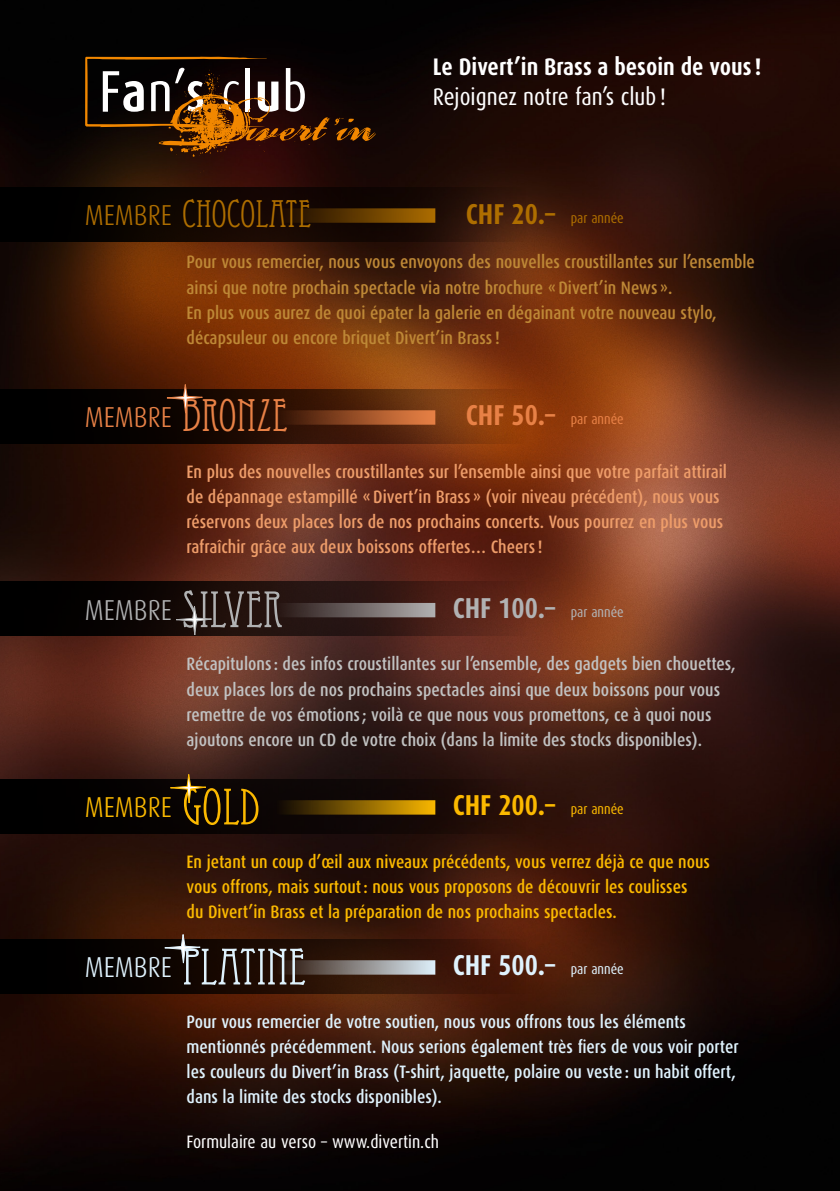
<style>
.page{position:relative;width:840px;height:1191px;background:#fff}
.page>*{position:absolute;margin:0;border:0;box-sizing:border-box;transform-origin:0 0}
.t1{font:50.4px "Eccentric";color:#dff2fd}
.t2{font:37.8px "Eccentric";color:#ae6e00}
.t3{font:300 28.8px "Dax Condensed";color:#b1b2b3}
.t4{font:300 28.8px "Dax Condensed";color:#e88146}
.t5{font:300 28.8px "Dax Condensed";color:#fbb900}
.t6{font:700 28.8px "Dax Condensed";color:#fbb900}
.t7{font:700 28.8px "Dax Condensed";color:#dff2fd}
.t8{font:700 28.8px "Dax Condensed";color:#b1b2b3}
.t9{font:700 28.8px "Dax Condensed";color:#ae6e00}
.t10{font:700 28.8px "Dax Condensed";color:#e88146}
.t11{font:700 24px "Dax Condensed";color:#fff}
.t12{font:24px "Dax Condensed";color:#fff}
.t13{font:500 18px/25.2px "Dax Condensed";color:#c1c2c2}
.t14{font:500 18px/25.2px "Dax Condensed";color:#ee9d6a}
.t15{font:500 18px/25.2px "Dax Condensed";color:#be8836}
.t16{font:500 18px/25.2px "Dax Condensed";color:#dff2fd}
.t17{font:500 18px/25.2px "Dax Condensed";color:#fbb900}
.t18{font:18px "Dax Condensed";color:#fff}
.t19{font:14.4px "Dax Condensed";color:#ae6e00}
.t20{font:14.4px "Dax Condensed";color:#fbb900}
.t21{font:14.4px "Dax Condensed";color:#dff2fd}
.t22{font:14.4px "Dax Condensed";color:#b1b2b3}
.t23{font:14.4px "Dax Condensed";color:#e88146}
.s1{font-family:"Dax Condensed";font-weight:300;font-size:28.8px}
.s2{font-family:"Eccentric";font-weight:400;font-size:45px}
.s3{font-family:"Eccentric";font-weight:400;font-size:50.4px}
</style>
<div class="page">
<img style="left:0;top:0;width:839px;height:1191px">
<svg style="left:0;top:187px;width:525px;height:54px;background:#140703"></svg>
<svg style="left:275px;top:208px;width:160px;height:15px;background:#5b3600"></svg>
<div style="left:0;top:779px;width:525px;height:54px;background:linear-gradient(to right,#000,#200d09)"></div>
<svg style="left:275px;top:800px;width:160px;height:14px;background:#805c02"></svg>
<svg style="left:161px;top:769px;width:52px;height:40px;background:#291b0f"></svg>
<div style="left:0;top:939px;width:525px;height:54px;background:linear-gradient(to right,#000,#491b09)"></div>
<svg style="left:275px;top:960px;width:160px;height:14px;background:#827e7c"></svg>
<svg style="left:156px;top:929px;width:52px;height:40px;background:#2e1d15"></svg>
<svg style="left:0;top:582px;width:525px;height:54px;background:#25100c"></svg>
<svg style="left:275px;top:603px;width:160px;height:14px;background:#6b6160"></svg>
<svg style="left:167px;top:601px;width:52px;height:40px;background:#33201a"></svg>
<svg style="left:0;top:389px;width:525px;height:54px;background:#341605"></svg>
<svg style="left:275px;top:410px;width:160px;height:15px;background:#8d4924"></svg>
<svg style="left:158px;top:379px;width:52px;height:40px;background:#31170a"></svg>
<svg style="left:85px;top:57px;width:291px;height:116px;background:#402615"></svg>
<p class="t11" style="left:432px;top:54px;width:330px">Le Divert’in Brass a besoin de vous!</p>
<p class="t12" style="left:432px;top:84px;width:234px">Rejoignez notre fan’s club !</p>
<p class="t2" style="left:85px;top:192px;width:228px"><span class="s1">MEMBRE</span> CHOCOLATE</p>
<p class="t9" style="left:465px;top:198px;width:91px">CHF 20.–</p>
<p class="t19" style="left:570px;top:210px;width:55px">par année</p>
<p class="t15" style="left:186px;top:250px;width:569px">Pour vous remercier, nous vous envoyons des nouvelles croustillantes sur l’ensemble ainsi que notre prochain spectacle via notre brochure «Divert’in News ».<br>En plus vous aurez de quoi épater la galerie en dégainant votre nouveau stylo, décapsuleur ou encore briquet Divert’in Brass!</p>
<p class="t4" style="left:85px;top:402px;width:204px">MEMBRE <span class="s2">BRONZE</span></p>
<p class="t10" style="left:465px;top:399px;width:91px">CHF 50.–</p>
<p class="t23" style="left:570px;top:411px;width:55px">par année</p>
<p class="t14" style="left:186px;top:459px;width:541px">En plus des nouvelles croustillantes sur l’ensemble ainsi que votre parfait attirail de dépannage estampillé «Divert’in Brass » (voir niveau précédent), nous vous réservons deux places lors de nos prochains concerts. Vous pourrez en plus vous rafraîchir grâce aux deux boissons offertes… Cheers!</p>
<p class="t3" style="left:85px;top:594px;width:200px">MEMBRE <span class="s3">SILVER</span></p>
<p class="t8" style="left:452px;top:592px;width:104px">CHF 100.–</p>
<p class="t22" style="left:570px;top:604px;width:55px">par année</p>
<p class="t13" style="left:186px;top:652px;width:550px">Récapitulons: des infos croustillantes sur l’ensemble, des gadgets bien chouettes, deux places lors de nos prochains spectacles ainsi que deux boissons pour vous remettre de vos émotions; voilà ce que nous vous promettons, ce à quoi nous ajoutons encore un CD de votre choix (dans la limite des stocks disponibles).</p>
<p class="t5" style="left:85px;top:791px;width:176px">MEMBRE <span class="s3">GOLD</span></p>
<p class="t6" style="left:452px;top:789px;width:104px">CHF 200.–</p>
<p class="t20" style="left:570px;top:801px;width:55px">par année</p>
<p class="t17" style="left:186px;top:849px;width:524px">En jetant un coup d’œil aux niveaux précédents, vous verrez déjà ce que nous vous offrons, mais surtout: nous vous proposons de découvrir les coulisses<br>du Divert’in Brass et la préparation de nos prochains spectacles.</p>
<p class="t1" style="left:85px;top:938px;width:222px"><span class="s1">MEMBRE</span> PLATINE</p>
<p class="t7" style="left:452px;top:949px;width:104px">CHF 500.–</p>
<p class="t21" style="left:570px;top:961px;width:55px">par année</p>
<p class="t16" style="left:186px;top:1009px;width:553px">Pour vous remercier de votre soutien, nous vous offrons tous les éléments mentionnés précédemment. Nous serions également très fiers de vous voir porter les couleurs du Divert’in Brass (T-shirt, jaquette, polaire ou veste : un habit offert, dans la limite des stocks disponibles).</p>
<p class="t18" style="left:186px;top:1132px;width:254px">Formulaire au verso – www.divertin.ch</p>
</div>
